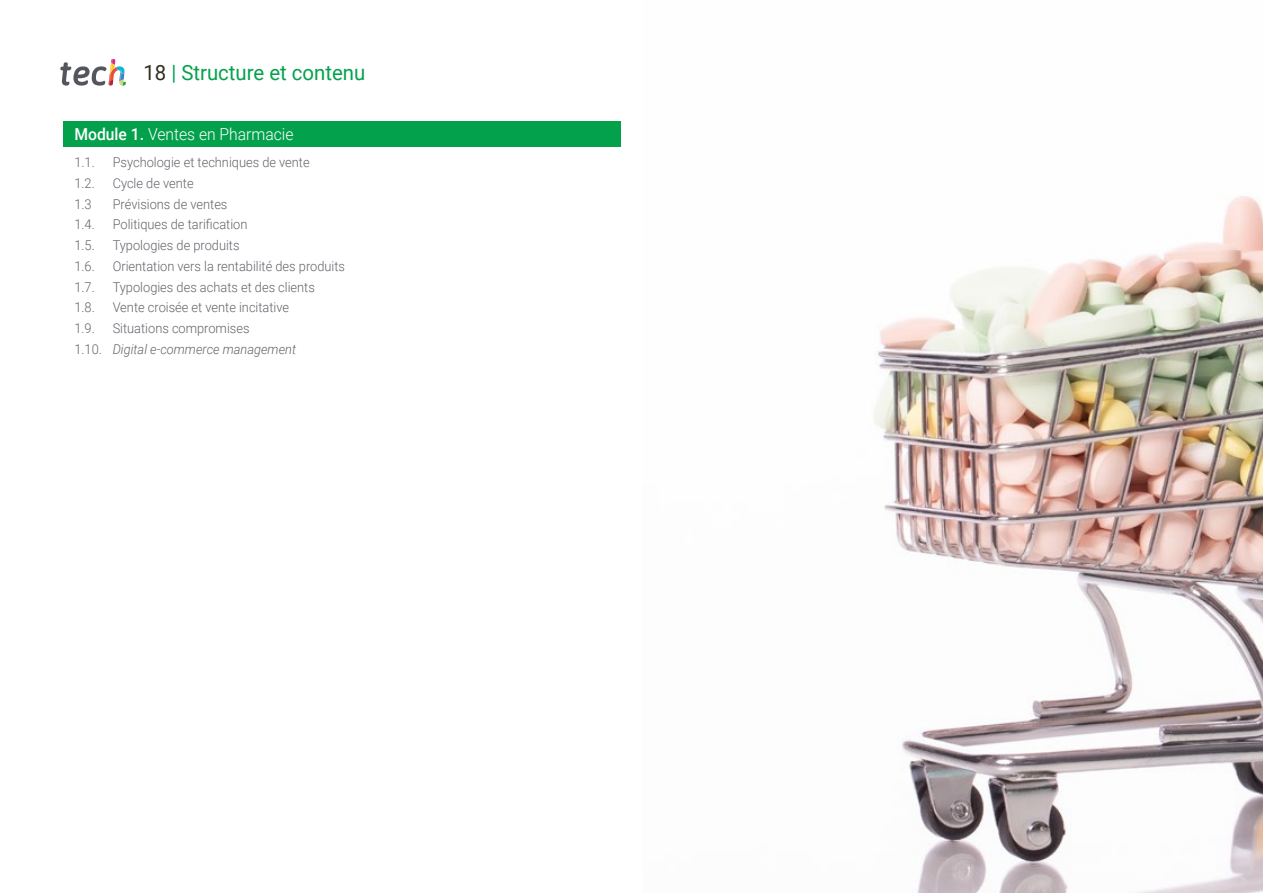
<style>
.page{position:relative;width:1263px;height:893px;background:#fff}
.page>*{position:absolute;margin:0;border:0;box-sizing:border-box;transform-origin:0 0}
.t1{font:21px "Roboto";color:#04a14d}
.t2{font:300 16.5px "Roboto";color:#fff;scale:.95 1}
.t3{font:300 13.5px "Roboto";color:#61646a;scale:.95 1}
.t4{font:italic 300 13.5px/20.7px "Roboto";color:#61646a;scale:.95 1}
.s1{color:#312e20}
.s2{font-weight:500}
.s3{font-style:normal}
</style>
<div class="page">
<div style="left:63px;top:121px;width:558px;height:25px;background:#04a14d"></div>
<img style="left:874px;top:196px;width:389px;height:697px">
<svg style="left:60px;top:59px;width:66px;height:27px"></svg>
<h1 class="t1" style="left:144px;top:57px;width:223px"><span class="s1">18</span> | Structure et contenu</h1>
<p class="t2" style="left:74px;top:123px;width:232px"><span class="s2">Module 1.</span> Ventes en Pharmacie</p>
<p class="t3" style="left:74px;top:153px;width:23px">1.1.</p>
<p class="t3" style="left:113px;top:153px;width:209px">Psychologie et techniques de vente</p>
<p class="t3" style="left:74px;top:174px;width:23px">1.2.</p>
<p class="t3" style="left:113px;top:174px;width:87px">Cycle de vente</p>
<p class="t3" style="left:74px;top:194px;width:20px">1.3</p>
<p class="t3" style="left:113px;top:194px;width:122px">Prévisions de ventes</p>
<p class="t3" style="left:74px;top:215px;width:23px">1.4.</p>
<p class="t3" style="left:113px;top:215px;width:143px">Politiques de tarification</p>
<p class="t3" style="left:74px;top:236px;width:23px">1.5.</p>
<p class="t3" style="left:113px;top:236px;width:135px">Typologies de produits</p>
<p class="t3" style="left:74px;top:257px;width:23px">1.6.</p>
<p class="t3" style="left:113px;top:257px;width:246px">Orientation vers la rentabilité des produits</p>
<p class="t3" style="left:74px;top:277px;width:23px">1.7.</p>
<p class="t3" style="left:113px;top:277px;width:214px">Typologies des achats et des clients</p>
<p class="t3" style="left:74px;top:298px;width:23px">1.8.</p>
<p class="t3" style="left:113px;top:298px;width:187px">Vente croisée et vente incitative</p>
<p class="t3" style="left:74px;top:319px;width:23px">1.9.</p>
<p class="t4" style="left:74px;top:317px;width:235px;text-indent:38px"><span class="s3">Situations compromises<br>1.10.</span> Digital e-commerce management</p>
</div>
